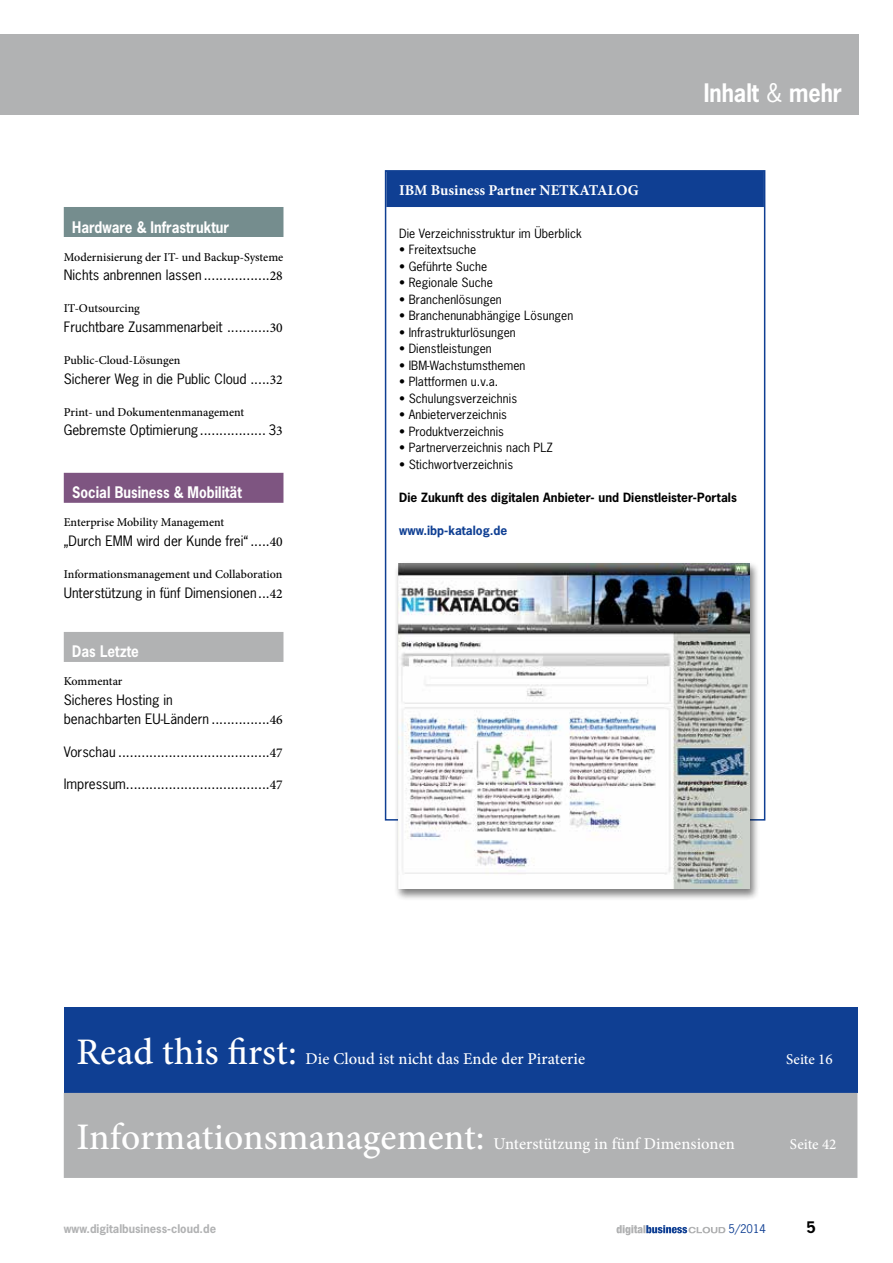
<style>
.page{position:relative;width:893px;height:1263px;background:#fff}
.page>*{position:absolute;margin:0;border:0;box-sizing:border-box;transform-origin:0 0}
.t1{font:500 37.5px "Minion Pro";color:#fff}
.t2{font:700 24px "News Gothic Std";color:#fff;scale:.9 1}
.t3{font:500 16.5px "Minion Pro";letter-spacing:.005em;color:#fff}
.t4{font:700 15px "News Gothic Std";color:#fff;scale:.9 1}
.t5{font:700 15px "Minion Pro";color:#fff}
.t6{font:500 15px "Minion Pro";letter-spacing:.005em;color:#fff}
.t7{font:700 15px "News Gothic Std";color:#000}
.t8{font:13.5px/19.5px "News Gothic Std";color:#000}
.t9{font:12px "News Gothic Std";letter-spacing:.005em;color:#000}
.t10{font:500 12px "Minion Pro";letter-spacing:-.005em;color:#000}
.t11{font:700 12px "News Gothic Std";letter-spacing:.005em;color:#000}
.t12{font:700 12px "News Gothic Std";color:#0f3f93}
.t13{font:700 11.25px "News Gothic Std";color:#b1b2b3}
.t14{font:11.25px "News Gothic Std";color:#0f3f93}
.s1{font-family:"Minion Pro";font-weight:500}
.s2{font-weight:400}
</style>
<div class="page">
<div style="left:64px;top:207px;width:219px;height:30px;background:#758d8e"></div>
<div style="left:64px;top:473px;width:219px;height:30px;background:#7e5581"></div>
<div style="left:64px;top:632px;width:219px;height:30px;background:#b1b2b3"></div>
<div style="left:64px;top:1007px;width:793px;height:85px;background:#0f3f93"></div>
<div style="left:64px;top:1093px;width:793px;height:85px;background:#b1b2b3"></div>
<div style="left:386px;top:171px;width:378px;height:36px;background:#0f3f93"></div>
<div style="left:385px;top:170px;width:380px;height:650px;border:2px solid #0f3f93"></div>
<div style="left:0;top:34px;width:859px;height:81px;background:#b1b2b3"></div>
<svg style="left:616px;top:1225px;width:109px;height:10px"></svg>
<div style="left:394px;top:561px;width:365px;height:340px;background:#000;opacity:.5"></div>
<img style="left:399px;top:563px;width:351px;height:326px">
<p class="t4" style="left:72px;top:217px;width:176px">Hardware &amp; Infrastruktur</p>
<p class="t10" style="left:64px;top:249px;width:221px">Modernisierung der IT- und Backup-Systeme</p>
<p class="t8" style="left:64px;top:265px;width:220px">Nichts anbrennen lassen .................<span class="s1">28</span></p>
<p class="t10" style="left:64px;top:300px;width:78px">IT-Outsourcing</p>
<p class="t8" style="left:64px;top:317px;width:220px">Fruchtbare Zusammenarbeit ...........<span class="s1">30</span></p>
<p class="t10" style="left:64px;top:352px;width:118px">Public-Cloud-Lösungen</p>
<p class="t8" style="left:64px;top:369px;width:220px">Sicherer Weg in die Public Cloud .....<span class="s1">32</span></p>
<p class="t10" style="left:64px;top:404px;width:182px">Print- und Dokumentenmanagement</p>
<p class="t8" style="left:64px;top:420px;width:220px">Gebremste Optimierung................. 3<span class="s1">3</span></p>
<p class="t4" style="left:72px;top:483px;width:190px">Social Business &amp; Mobilität</p>
<p class="t10" style="left:64px;top:514px;width:162px">Enterprise Mobility Management</p>
<p class="t8" style="left:64px;top:531px;width:220px">„Durch EMM wird der Kunde frei“ .....<span class="s1">40</span></p>
<p class="t10" style="left:64px;top:566px;width:220px">Informationsmanagement und Collaboration</p>
<p class="t8" style="left:64px;top:583px;width:220px">Unterstützung in fünf Dimensionen...<span class="s1">42</span></p>
<p class="t4" style="left:72px;top:642px;width:76px">Das Letzte</p>
<p class="t10" style="left:64px;top:673px;width:60px">Kommentar</p>
<p class="t8" style="left:64px;top:690px;width:220px">Sicheres Hosting in<br>benachbarten EU-Ländern ...............<span class="s1">46</span></p>
<p class="t8" style="left:64px;top:742px;width:220px">Vorschau .......................................<span class="s1">47</span></p>
<p class="t8" style="left:64px;top:774px;width:220px">Impressum.....................................<span class="s1">47</span></p>
<h2 class="t2" style="left:704px;top:77px;width:155px">Inhalt <span class="s2">&amp;</span> mehr</h2>
<p class="t5" style="left:399px;top:180px;width:241px">IBM Business Partner NETKATALOG</p>
<p class="t9" style="left:399px;top:226px;width:184px">Die Verzeichnisstruktur im Überblick</p>
<p class="t9" style="left:399px;top:242px;width:79px">• Freitextsuche</p>
<p class="t9" style="left:399px;top:259px;width:90px">• Geführte Suche</p>
<p class="t9" style="left:399px;top:275px;width:95px">• Regionale Suche</p>
<p class="t9" style="left:399px;top:292px;width:104px">• Branchenlösungen</p>
<p class="t9" style="left:399px;top:308px;width:176px">• Branchenunabhängige Lösungen</p>
<p class="t9" style="left:399px;top:325px;width:118px">• Infrastrukturlösungen</p>
<p class="t9" style="left:399px;top:341px;width:94px">• Dienstleistungen</p>
<p class="t9" style="left:399px;top:358px;width:128px">• IBM-Wachstumsthemen</p>
<p class="t9" style="left:399px;top:374px;width:101px">• Plattformen u.v.a.</p>
<p class="t9" style="left:399px;top:391px;width:120px">• Schulungsverzeichnis</p>
<p class="t9" style="left:399px;top:407px;width:109px">• Anbieterverzeichnis</p>
<p class="t9" style="left:399px;top:424px;width:106px">• Produktverzeichnis</p>
<p class="t9" style="left:399px;top:440px;width:155px">• Partnerverzeichnis nach PLZ</p>
<p class="t9" style="left:399px;top:457px;width:116px">• Stichwortverzeichnis</p>
<p class="t11" style="left:399px;top:489px;width:339px">Die Zukunft des digitalen Anbieter- und Dienstleister-Portals</p>
<p class="t12" style="left:399px;top:522px;width:110px">www.ibp-katalog.de</p>
<h1 class="t1" style="left:77px;top:1026px;width:222px">Read this first:</h1>
<p class="t3" style="left:306px;top:1047px;width:281px">Die Cloud ist nicht das Ende der Piraterie</p>
<p class="t6" style="left:786px;top:1049px;width:48px">Seite 16</p>
<h1 class="t1" style="left:77px;top:1112px;width:410px">Informationsmanagement:</h1>
<p class="t3" style="left:493px;top:1132px;width:243px">Unterstützung in fünf Dimensionen</p>
<p class="t6" style="left:790px;top:1134px;width:48px">Seite 42</p>
<p class="t13" style="left:64px;top:1221px;width:154px">www.digitalbusiness-cloud.de</p>
<p class="t14" style="left:729px;top:1222px;width:39px">5/2014</p>
<p class="t7" style="left:806px;top:1217px;width:11px">5</p>
</div>
